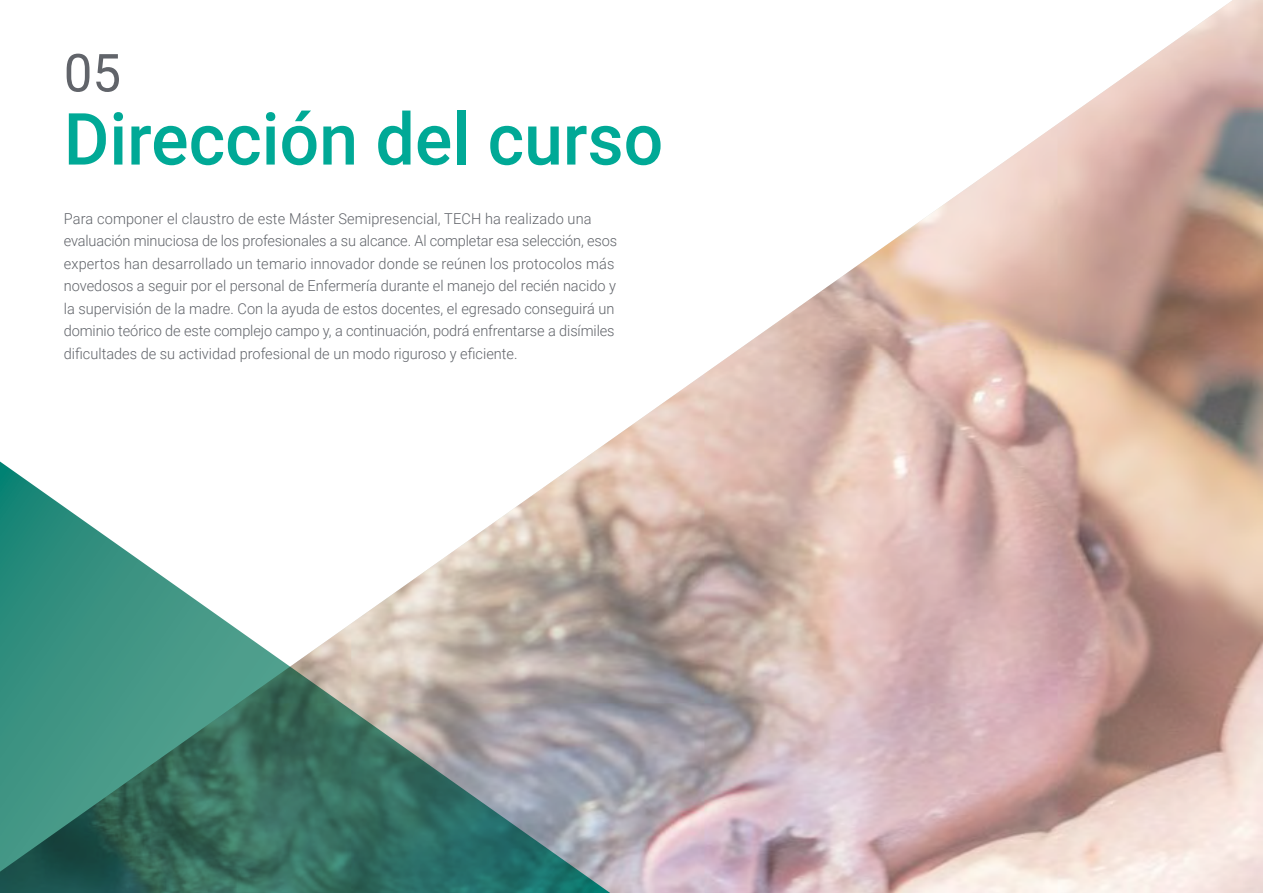
<style>
.page{position:relative;width:1263px;height:893px;background:#fff}
.page>*{position:absolute;margin:0;border:0;box-sizing:border-box;transform-origin:0 0}
.t1{font:500 72px "Roboto";color:#00a996}
.t2{font:52.5px "Roboto";color:#61646a}
.t3{font:300 15px/22.5px "Roboto";color:#61646a}
</style>
<div class="page">
<img style="left:602px;top:0;width:661px;height:893px">
<svg style="left:0;top:446px;width:640px;height:447px"></svg>
<h2 class="t2" style="left:64px;top:36px;width:59px">05</h2>
<h1 class="t1" style="left:64px;top:89px;width:601px">Dirección del curso</h1>
<p class="t3" style="left:64px;top:207px;width:555px">Para componer el claustro de este Máster Semipresencial, TECH ha realizado una evaluación minuciosa de los profesionales a su alcance. Al completar esa selección, esos expertos han desarrollado un temario innovador donde se reúnen los protocolos más novedosos a seguir por el personal de Enfermería durante el manejo del recién nacido y la supervisión de la madre. Con la ayuda de estos docentes, el egresado conseguirá un dominio teórico de este complejo campo y, a continuación, podrá enfrentarse a disímiles dificultades de su actividad profesional de un modo riguroso y eficiente.</p>
</div>
